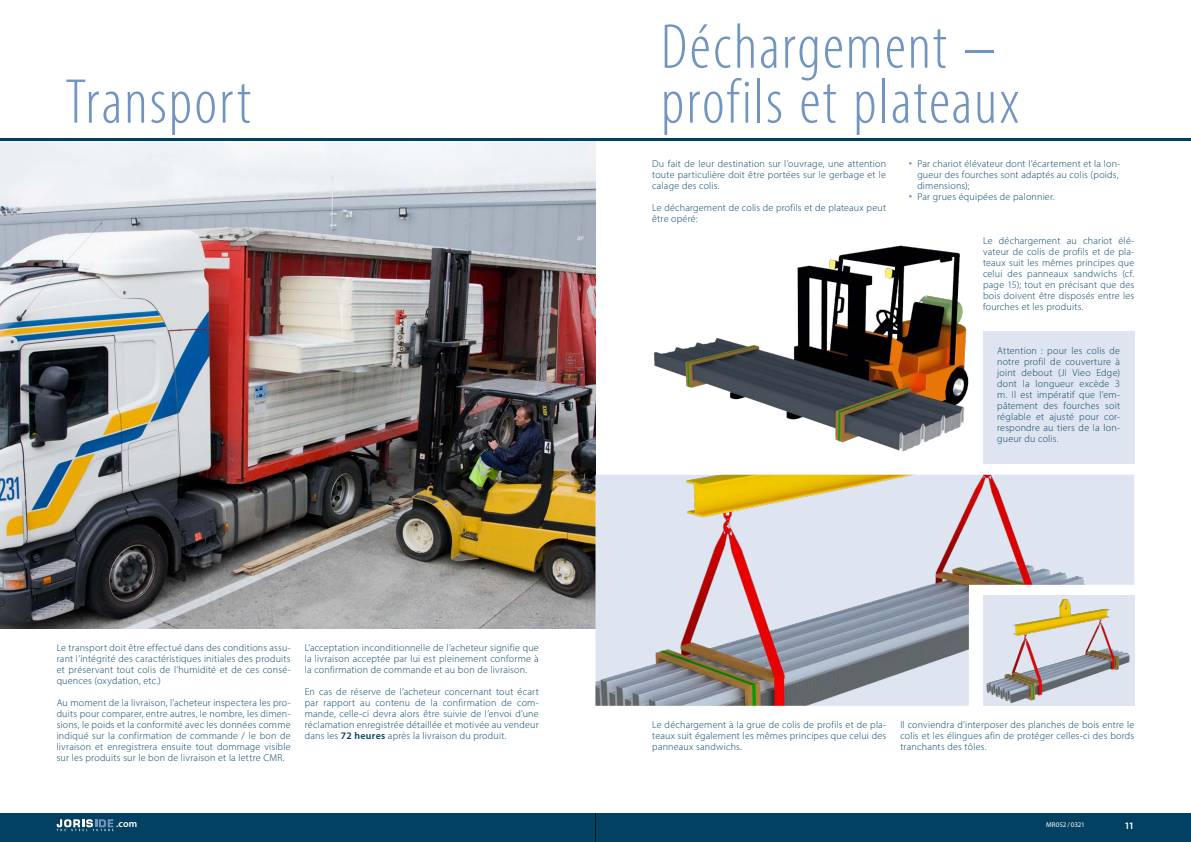
<style>
.page{position:relative;width:1191px;height:842px;background:#fff}
.page>*{position:absolute;margin:0;border:0;box-sizing:border-box;transform-origin:0 0}
.Spread_titel{font:300 condensed 64px/55px "Myriad Pro";letter-spacing:.025em;color:#7295c0}
.BASIS_NEW{font:300 10px/11px "Myriad Pro";letter-spacing:.02em;color:#024161;text-align:justify}
.t1{font:600 10px "Myriad Pro";color:#fff}
.t2{font:7px "Myriad Pro";color:#fff}
.s1{font-weight:600}
.s2{font-size:14px;color:#7295c0}
</style>
<div class="page">
<div style="left:983px;top:332px;width:151px;height:132px;background:#dee5f0"></div>
<img style="left:0;top:141px;width:595px;height:488px">
<img style="left:653px;top:245px;width:316px;height:207px">
<svg style="left:1113px;top:475px;width:21px;height:121px;background:#e0e7f1"></svg>
<img style="left:595px;top:475px;width:518px;height:231px">
<img style="left:983px;top:596px;width:151px;height:110px">
<div style="left:595px;top:814px;width:596px;height:28px;background:#024161"></div>
<div style="left:0;top:814px;width:595px;height:28px;background:#024161"></div>
<svg style="left:57px;top:819px;width:56px;height:12px"></svg>
<hr style="left:0;top:138px;width:1191px;height:3px;background:#024161">
<p class="Spread_titel" style="left:65px;top:74px;width:187px">Transport</p>
<p class="BASIS_NEW" style="left:57px;top:642px;width:235px">Le transport doit être effectué dans des conditions assu&shy;rant l’intégrité des caractéristiques initiales des produits et préservant tout colis de l’humidité et de ces consé&shy;quences (oxydation, etc.)</p>
<p class="BASIS_NEW" style="left:57px;top:697px;width:235px">Au moment de la livraison, l’acheteur inspectera les pro&shy;duits pour comparer, entre autres, le nombre, les dimen&shy;sions, le poids et la conformité avec les données comme indiqué sur la confirmation de commande / le bon de livraison et enregistrera ensuite tout dommage visible sur les produits sur le bon de livraison et la lettre CMR.</p>
<p class="BASIS_NEW" style="left:305px;top:642px;width:235px">L’acceptation inconditionnelle de l’acheteur signifie que la livraison acceptée par lui est pleinement conforme à la confirmation de commande et au bon de livraison.</p>
<p class="BASIS_NEW" style="left:305px;top:686px;width:235px">En cas de réserve de l’acheteur concernant tout écart par rapport au contenu de la confirmation de com&shy;mande, celle-ci devra alors être suivie de l’envoi d’une réclamation enregistrée détaillée et motivée au vendeur dans les <span class="s1">72 heures</span> après la livraison du produit.</p>
<p class="Spread_titel" style="left:660px;top:19px;width:360px">Déchargement – profils et plateaux</p>
<p class="BASIS_NEW" style="left:652px;top:158px;width:235px">Du fait de leur destination sur l’ouvrage, une attention toute particulière doit être portées sur le gerbage et le calage des colis.</p>
<p class="BASIS_NEW" style="left:652px;top:202px;width:235px">Le déchargement de colis de profils et de plateaux peut être opéré:</p>
<p class="BASIS_NEW" style="left:917px;top:158px;width:205px;text-align:left;text-indent:-9px"><span class="s2">•</span> Par chariot élévateur dont l’écartement et la lon&shy;gueur des fourches sont adaptés au colis (poids, dimensions);</p>
<p class="BASIS_NEW" style="left:909px;top:191px;width:147px"><span class="s2">•</span> Par grues équipées de palonnier.</p>
<p class="BASIS_NEW" style="left:983px;top:235px;width:153px">Le déchargement au chariot élé&shy;vateur de colis de profils et de pla&shy;teaux suit les mêmes principes que celui des panneaux sandwichs (cf. page 15); tout en précisant que des bois doivent être disposés entre les fourches et les produits.</p>
<p class="BASIS_NEW" style="left:997px;top:345px;width:124px">Attention : pour les colis de notre profil de couverture à joint debout (JI Vieo Edge) dont la longueur excède 3 m. Il est impératif que l’em&shy;pâtement des fourches soit réglable et ajusté pour cor&shy;respondre au tiers de la lon&shy;gueur du colis.</p>
<p class="BASIS_NEW" style="left:652px;top:719px;width:235px">Le déchargement à la grue de colis de profils et de pla&shy;teaux suit également les mêmes principes que celui des panneaux sandwichs.</p>
<p class="BASIS_NEW" style="left:900px;top:719px;width:235px">Il conviendra d’interposer des planches de bois entre le colis et les élingues afin de protéger celles-ci des bords tranchants des tôles.</p>
<p class="t1" style="left:116px;top:818px;width:22px">.com</p>
<p class="t2" style="left:1046px;top:820px;width:40px">MR052 / 0321</p>
<p class="t1" style="left:1124px;top:819px;width:11px">11</p>
</div>
